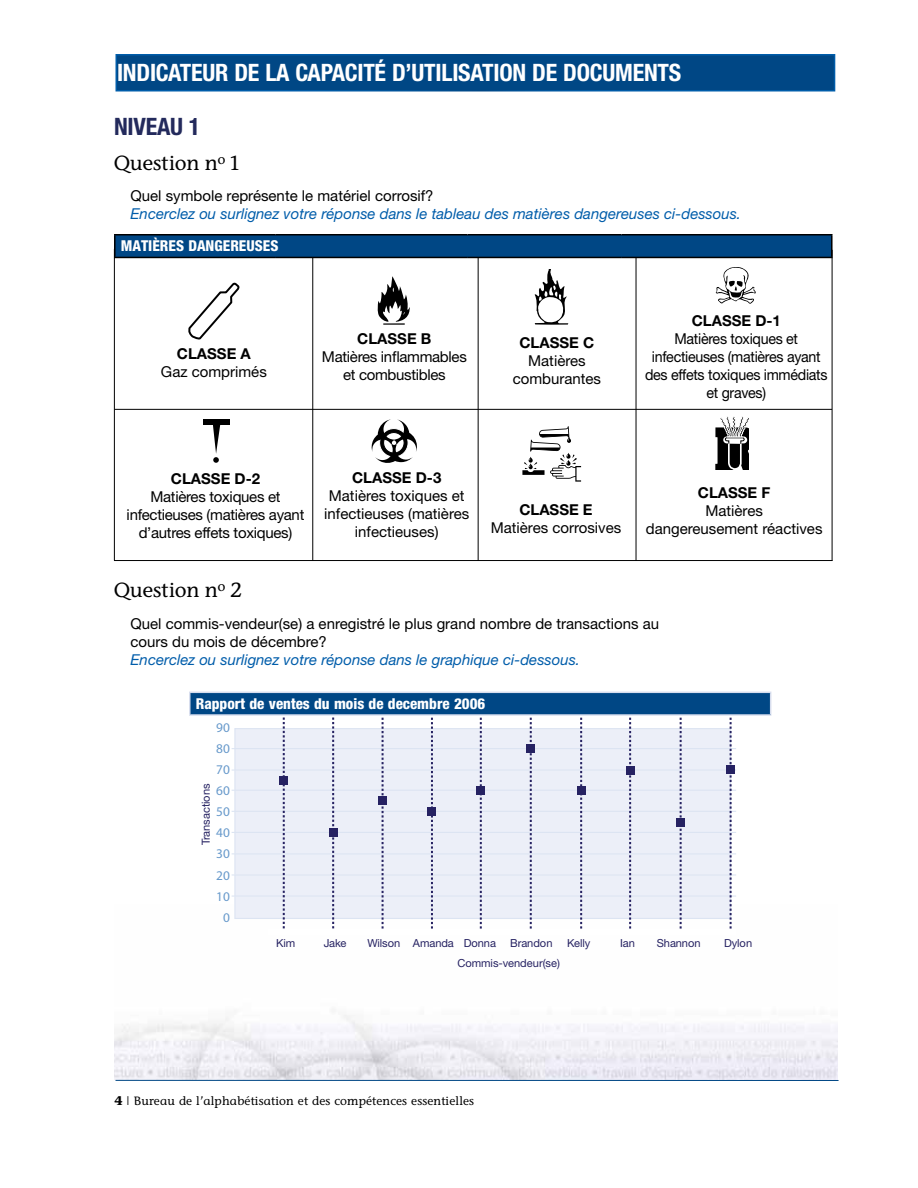
<style>
.page{position:relative;width:918px;height:1188px;background:#fff}
.page>*{position:absolute;margin:0;border:0;box-sizing:border-box;transform-origin:0 0}
.t1{font:700 condensed 24px "Helvetica Neue LT Std";letter-spacing:-.01em;color:#fff}
.t2{font:700 condensed 24px "Helvetica Neue LT Std";letter-spacing:-.01em;color:#232a5c}
.t3{font:500 19.5px "Stone Inf";color:#000}
.t4{font:15px/18px "Helvetica Neue LT Std";color:#000;text-align:center}
.t5{font:italic 15px "Helvetica Neue LT Std";color:#005daa}
.t6{font:15px/18px "Helvetica Neue LT Std";letter-spacing:-.02em;color:#000;text-align:center}
.t7{font:15px/18px "Helvetica Neue LT Std";letter-spacing:-.02em;color:#000;text-align:center;scale:.95 1}
.t8{font:700 15px "Helvetica Neue LT Std";color:#000}
.t9{font:800 condensed 15px "Helvetica Neue LT Std";color:#fff}
.t10{font:13.35px/21.1px "Myriad Pro";color:#6799cb;text-align:center}
.t11{font:12px "Stone Informal";letter-spacing:.01em;color:#000}
.t12{font:11.1px "Helvetica Neue";color:#262262}
.s1{font-family:"Stone Inf";font-weight:700}
</style>
<div class="page">
<img style="left:115px;top:919px;width:723px;height:160px">
<hr style="left:116px;top:1080px;width:723px;height:1px;background:#004785">
<div style="left:116px;top:55px;width:719px;height:36px;background:#004785"></div>
<div style="left:190px;top:692px;width:581px;height:23px;background:#004785"></div>
<hr style="left:189px;top:692px;width:582px;height:1px;background:#d8deee">
<svg style="left:189px;top:693px;width:1px;height:21px"></svg>
<hr style="left:189px;top:714px;width:582px;height:2px;background:#d8deee">
<svg style="left:770px;top:693px;width:1px;height:21px"></svg>
<div style="left:235px;top:729px;width:496px;height:189px;background:#eceff8"></div>
<div style="left:234px;top:728px;width:497px;height:191px;border:1px solid #dce4f2"></div>
<hr style="left:232px;top:770px;width:504px;height:1px;background:#dce4f2">
<hr style="left:232px;top:748px;width:504px;height:1px;background:#dce4f2">
<hr style="left:232px;top:790px;width:504px;height:1px;background:#dce4f2">
<hr style="left:232px;top:811px;width:504px;height:1px;background:#dce4f2">
<hr style="left:232px;top:832px;width:504px;height:1px;background:#dce4f2">
<hr style="left:232px;top:853px;width:504px;height:1px;background:#dce4f2">
<hr style="left:232px;top:874px;width:504px;height:2px;background:#dce4f2">
<hr style="left:232px;top:896px;width:504px;height:1px;background:#dce4f2">
<svg style="left:283px;top:718px;width:2px;height:211px"></svg>
<svg style="left:332px;top:718px;width:2px;height:211px"></svg>
<svg style="left:382px;top:718px;width:2px;height:211px"></svg>
<svg style="left:431px;top:718px;width:2px;height:211px"></svg>
<svg style="left:480px;top:718px;width:2px;height:211px"></svg>
<svg style="left:530px;top:718px;width:2px;height:211px"></svg>
<svg style="left:580px;top:718px;width:2px;height:211px"></svg>
<svg style="left:629px;top:718px;width:2px;height:211px"></svg>
<svg style="left:680px;top:718px;width:2px;height:211px"></svg>
<div style="left:280px;top:776px;width:8px;height:9px;background:#262262"></div>
<div style="left:329px;top:828px;width:8px;height:9px;background:#262262"></div>
<div style="left:378px;top:796px;width:9px;height:8px;background:#262262"></div>
<div style="left:428px;top:807px;width:8px;height:8px;background:#262262"></div>
<div style="left:477px;top:786px;width:8px;height:8px;background:#262262"></div>
<div style="left:527px;top:744px;width:8px;height:9px;background:#262262"></div>
<div style="left:577px;top:786px;width:8px;height:9px;background:#262262"></div>
<div style="left:626px;top:766px;width:8px;height:8px;background:#262262"></div>
<div style="left:677px;top:818px;width:8px;height:9px;background:#262262"></div>
<div style="left:726px;top:766px;width:9px;height:8px;background:#262262"></div>
<svg style="left:730px;top:718px;width:2px;height:211px"></svg>
<div style="left:268px;top:929px;width:467px;height:6px;background:#fff"></div>
<div style="left:115px;top:235px;width:717px;height:22px;background:#004785"></div>
<hr style="left:114px;top:234px;width:162px;height:2px;background:#000">
<hr style="left:114px;top:235px;width:2px;height:22px;background:#000">
<hr style="left:276px;top:234px;width:192px;height:2px;background:#000">
<hr style="left:468px;top:234px;width:154px;height:2px;background:#000">
<hr style="left:622px;top:234px;width:211px;height:2px;background:#000">
<hr style="left:831px;top:235px;width:2px;height:22px;background:#000">
<hr style="left:114px;top:257px;width:162px;height:1px;background:#000">
<hr style="left:276px;top:257px;width:192px;height:1px;background:#000">
<hr style="left:468px;top:257px;width:154px;height:1px;background:#000">
<hr style="left:622px;top:257px;width:211px;height:1px;background:#000">
<svg style="left:371px;top:419px;width:46px;height:44px"></svg>
<svg style="left:377px;top:277px;width:33px;height:45px"></svg>
<hr style="left:383px;top:323px;width:22px;height:2px;background:#010101">
<svg style="left:535px;top:269px;width:33px;height:56px"></svg>
<svg style="left:522px;top:426px;width:59px;height:56px"></svg>
<svg style="left:715px;top:416px;width:33px;height:53px"></svg>
<svg style="left:715px;top:267px;width:41px;height:37px"></svg>
<svg style="left:188px;top:283px;width:51px;height:57px"></svg>
<div style="left:203px;top:419px;width:26px;height:5px;background:#000"></div>
<svg style="left:213px;top:424px;width:7px;height:39px"></svg>
<hr style="left:114px;top:409px;width:718px;height:1px;background:#000">
<hr style="left:114px;top:249px;width:1px;height:312px;background:#000">
<hr style="left:636px;top:257px;width:1px;height:304px;background:#000">
<hr style="left:478px;top:257px;width:1px;height:304px;background:#000">
<hr style="left:312px;top:258px;width:1px;height:303px;background:#000">
<hr style="left:832px;top:250px;width:1px;height:311px;background:#000">
<hr style="left:114px;top:560px;width:718px;height:1px;background:#000">
<h1 class="t1" style="left:117px;top:58px;width:566px">INDICATEUR DE LA CAPACITÉ D’UTILISATION DE DOCUMENTS</h1>
<h1 class="t2" style="left:114px;top:112px;width:88px">NIVEAU 1</h1>
<h2 class="t3" style="left:114px;top:150px;width:127px">Question n<sup>o</sup> 1</h2>
<p class="t4" style="left:130px;top:187px;width:305px">Quel symbole représente le matériel corrosif?</p>
<p class="t5" style="left:130px;top:205px;width:612px">Encerclez ou surlignez votre réponse dans le tableau des matières dangereuses ci-dessous.</p>
<p class="t9" style="left:121px;top:237px;width:159px">MATIÈRES DANGEREUSES</p>
<p class="t8" style="left:177px;top:344px;width:75px">CLASSE A</p>
<p class="t4" style="left:161px;top:362px;width:107px">Gaz comprimés</p>
<p class="t8" style="left:357px;top:329px;width:76px">CLASSE B</p>
<p class="t6" style="left:322px;top:347px;width:146px">Matières inflammables et combustibles</p>
<p class="t8" style="left:520px;top:333px;width:76px">CLASSE C</p>
<p class="t4" style="left:513px;top:352px;width:90px">Matières comburantes</p>
<p class="t8" style="left:692px;top:312px;width:91px">CLASSE D-1</p>
<p class="t7" style="left:645px;top:330px;width:194px">Matières toxiques et infectieuses (matières ayant des effets toxiques immédiats et graves)</p>
<p class="t8" style="left:171px;top:470px;width:91px">CLASSE D-2</p>
<p class="t6" style="left:127px;top:488px;width:179px">Matières toxiques et infectieuses (matières ayant d’autres effets toxiques)</p>
<p class="t8" style="left:352px;top:469px;width:91px">CLASSE D-3</p>
<p class="t4" style="left:324px;top:487px;width:147px">Matières toxiques et infectieuses (matières infectieuses)</p>
<p class="t8" style="left:519px;top:500px;width:75px">CLASSE E</p>
<p class="t4" style="left:491px;top:518px;width:132px">Matières corrosives</p>
<p class="t8" style="left:698px;top:483px;width:74px">CLASSE F</p>
<p class="t4" style="left:646px;top:501px;width:178px">Matières<br>dangereusement réactives</p>
<h2 class="t3" style="left:114px;top:578px;width:130px">Question n<sup>o</sup> 2</h2>
<p class="t4" style="left:130px;top:614px;width:530px;text-align:left">Quel commis-vendeur(se) a enregistré le plus grand nombre de transactions au cours du mois de décembre?</p>
<p class="t5" style="left:130px;top:651px;width:451px">Encerclez ou surlignez votre réponse dans le graphique ci-dessous.</p>
<p class="t9" style="left:196px;top:694px;width:291px">Rapport de ventes du mois de decembre 2006</p>
<p class="t10" style="left:216px;top:717px;width:15px">90<br>80<br>70<br>60<br>50<br>40<br>30<br>20<br>10<br>0</p>
<p class="t12" style="left:276px;top:936px;width:21px">Kim</p>
<p class="t12" style="left:324px;top:936px;width:24px">Jake</p>
<p class="t12" style="left:368px;top:936px;width:130px">Wilson Amanda Donna</p>
<p class="t12" style="left:510px;top:936px;width:44px">Brandon</p>
<p class="t12" style="left:567px;top:936px;width:25px">Kelly</p>
<p class="t12" style="left:620px;top:936px;width:16px">Ian</p>
<p class="t12" style="left:657px;top:936px;width:45px">Shannon</p>
<p class="t12" style="left:724px;top:936px;width:30px">Dylon</p>
<p class="t12" style="left:199px;top:845px;width:63px;rotate:-90deg">Transactions</p>
<p class="t12" style="left:458px;top:956px;width:104px">Commis-vendeur(se)</p>
<p class="t11" style="left:114px;top:1093px;width:362px"><span class="s1">4</span> | Bureau de l’alphabétisation et des compétences essentielles</p>
</div>
